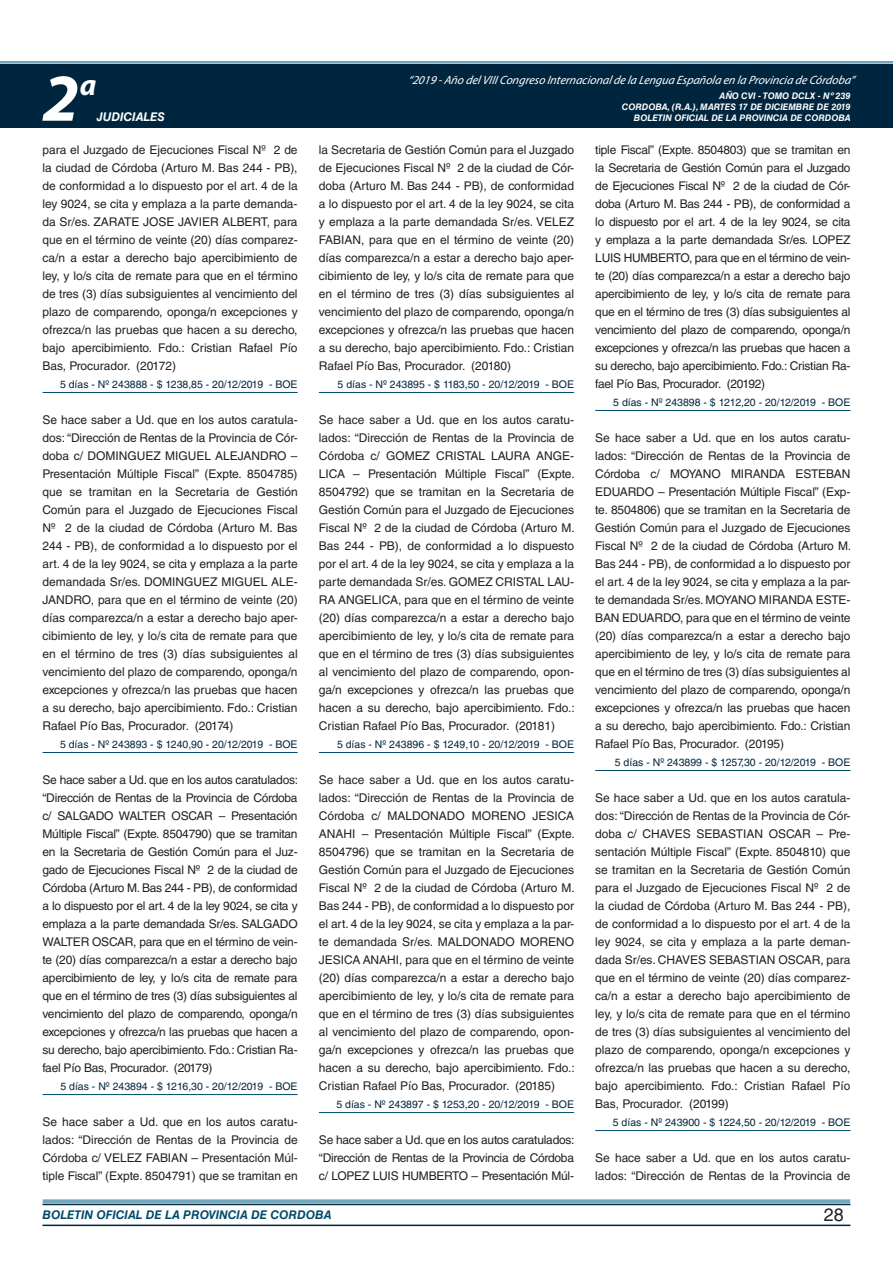
<style>
.page{position:relative;width:893px;height:1263px;background:#fff}
.page>*{position:absolute;margin:0;border:0;box-sizing:border-box;transform-origin:0 0}
.t1{font:italic 700 67.5px "Myriad Pro";color:#fff}
.t2{font:italic 700 30px "Myriad Pro";color:#fff}
.t3{font:18px "Helvetica LT Std";color:#231f20}
.t4{font:12px/18px "Helvetica LT Std";color:#231f20;text-align:justify}
.t5{font:italic 12px "Myriad Pro";color:#fff}
.t6{font:italic 700 12px "Helvetica LT Std";color:#004b6c}
.t7{font:italic 700 12px "Helvetica LT Std";color:#fff}
.t8{font:10.5px "Helvetica LT Std";color:#00263f}
.t9{font:italic 700 9px/10.8px "Helvetica LT Std";color:#fff;text-align:right}
</style>
<div class="page">
<div style="left:0;top:61px;width:893px;height:6px;background:#fff;opacity:.75"></div>
<div style="left:0;top:64px;width:893px;height:64px;background:#00263f"></div>
<hr style="left:43px;top:1224px;width:807px;height:2px;background:#00263f">
<div style="left:42px;top:1198px;width:809px;height:8px;background:#fff;opacity:.75"></div>
<hr style="left:43px;top:392px;width:255px;height:1px;background:#004b6c">
<hr style="left:43px;top:752px;width:255px;height:1px;background:#004b6c">
<hr style="left:43px;top:1094px;width:255px;height:1px;background:#004b6c">
<hr style="left:319px;top:392px;width:255px;height:1px;background:#004b6c">
<hr style="left:319px;top:752px;width:255px;height:1px;background:#004b6c">
<hr style="left:319px;top:1112px;width:255px;height:1px;background:#004b6c">
<hr style="left:595px;top:410px;width:255px;height:1px;background:#004b6c">
<hr style="left:595px;top:770px;width:255px;height:1px;background:#004b6c">
<hr style="left:595px;top:1130px;width:255px;height:1px;background:#004b6c">
<h2 class="t2" style="left:80px;top:66px;width:18px">a</h2>
<p class="t5" style="left:408px;top:72px;width:448px">“2019 -Año delVIIICongreso Internacionalde la Lengua Esp añola en la Provincia de Córdoba”</p>
<h1 class="t1" style="left:43px;top:54px;width:38px">2</h1>
<p class="t9" style="left:622px;top:91px;width:230px">AÑO CVI - TOMO DCLX - Nº 239<br>CORDOBA, (R.A.), MARTES 17 DE DICIEMBRE DE 2019</p>
<p class="t7" style="left:97px;top:110px;width:70px">JUDICIALES</p>
<p class="t9" style="left:634px;top:112px;width:218px">BOLETIN OFICIAL DE LA PROVINCIA DE CORDOBA</p>
<p class="t4" style="left:43px;top:141px;width:257px">para el Juzgado de Ejecuciones Fiscal Nº 2 de la ciudad de Córdoba (Arturo M. Bas 244 - PB), de conformidad a lo dispuesto por el art. 4 de la ley 9024, se cita y emplaza a la parte demanda&shy;da Sr/es. ZARATE JOSE JAVIER ALBERT, para que en el término de veinte (20) días comparez&shy;ca/n a estar a derecho bajo apercibimiento de ley, y lo/s cita de remate para que en el término de tres (3) días subsiguientes al vencimiento del plazo de comparendo, oponga/n excepciones y ofrezca/n las pruebas que hacen a su derecho, bajo apercibimiento. Fdo.: Cristian Rafael Pío Bas, Procurador. (20172)</p>
<p class="t8" style="left:60px;top:378px;width:239px">5 días - Nº 243888 - $ 1238,85 - 20/12/2019 - BOE</p>
<p class="t4" style="left:43px;top:411px;width:257px">Se hace saber a Ud. que en los autos caratula&shy;dos: “Dirección de Rentas de la Provincia de Cór&shy;doba c/ DOMINGUEZ MIGUEL ALEJANDRO – Presentación Múltiple Fiscal” (Expte. 8504785) que se tramitan en la Secretaria de Gestión Común para el Juzgado de Ejecuciones Fiscal Nº 2 de la ciudad de Córdoba (Arturo M. Bas 244 - PB), de conformidad a lo dispuesto por el art. 4 de la ley 9024, se cita y emplaza a la parte demandada Sr/es. DOMINGUEZ MIGUEL ALE-JANDRO, para que en el término de veinte (20) días comparezca/n a estar a derecho bajo aper&shy;cibimiento de ley, y lo/s cita de remate para que en el término de tres (3) días subsiguientes al vencimiento del plazo de comparendo, oponga/n excepciones y ofrezca/n las pruebas que hacen a su derecho, bajo apercibimiento. Fdo.: Cristian Rafael Pío Bas, Procurador. (20174)</p>
<p class="t8" style="left:60px;top:738px;width:239px">5 días - Nº 243893 - $ 1240,90 - 20/12/2019 - BOE</p>
<p class="t4" style="left:43px;top:771px;width:257px">Se hace saber a Ud. que en los autos caratulados: “Dirección de Rentas de la Provincia de Córdoba c/ SALGADO WALTER OSCAR – Presentación Múltiple Fiscal” (Expte. 8504790) que se tramitan en la Secretaria de Gestión Común para el Juz&shy;gado de Ejecuciones Fiscal Nº 2 de la ciudad de Córdoba (Arturo M. Bas 244 - PB), de conformidad a lo dispuesto por el art. 4 de la ley 9024, se cita y emplaza a la parte demandada Sr/es. SALGADO WALTER OSCAR, para que en el término de vein&shy;te (20) días comparezca/n a estar a derecho bajo apercibimiento de ley, y lo/s cita de remate para que en el término de tres (3) días subsiguientes al vencimiento del plazo de comparendo, oponga/n excepciones y ofrezca/n las pruebas que hacen a su derecho, bajo apercibimiento. Fdo.: Cristian Ra&shy;fael Pío Bas, Procurador. (20179)</p>
<p class="t8" style="left:60px;top:1080px;width:239px">5 días - Nº 243894 - $ 1216,30 - 20/12/2019 - BOE</p>
<p class="t4" style="left:43px;top:1113px;width:257px">Se hace saber a Ud. que en los autos caratu&shy;lados: “Dirección de Rentas de la Provincia de Córdoba c/ VELEZ FABIAN – Presentación Múl&shy;tiple Fiscal” (Expte. 8504791) que se tramitan en</p>
<p class="t4" style="left:319px;top:141px;width:257px">la Secretaria de Gestión Común para el Juzgado de Ejecuciones Fiscal Nº 2 de la ciudad de Cór&shy;doba (Arturo M. Bas 244 - PB), de conformidad a lo dispuesto por el art. 4 de la ley 9024, se cita y emplaza a la parte demandada Sr/es. VELEZ FABIAN, para que en el término de veinte (20) días comparezca/n a estar a derecho bajo aper&shy;cibimiento de ley, y lo/s cita de remate para que en el término de tres (3) días subsiguientes al vencimiento del plazo de comparendo, oponga/n excepciones y ofrezca/n las pruebas que hacen a su derecho, bajo apercibimiento. Fdo.: Cristian Rafael Pío Bas, Procurador. (20180)</p>
<p class="t8" style="left:338px;top:378px;width:238px">5 días - Nº 243895 - $ 1183,50 - 20/12/2019 - BOE</p>
<p class="t4" style="left:319px;top:411px;width:257px">Se hace saber a Ud. que en los autos caratu&shy;lados: “Dirección de Rentas de la Provincia de Córdoba c/ GOMEZ CRISTAL LAURA ANGE-LICA – Presentación Múltiple Fiscal” (Expte.<br>8504792) que se tramitan en la Secretaria de Gestión Común para el Juzgado de Ejecuciones Fiscal Nº 2 de la ciudad de Córdoba (Arturo M.<br>Bas 244 - PB), de conformidad a lo dispuesto por el art. 4 de la ley 9024, se cita y emplaza a la parte demandada Sr/es. GOMEZ CRISTAL LAU-RA ANGELICA, para que en el término de veinte (20) días comparezca/n a estar a derecho bajo apercibimiento de ley, y lo/s cita de remate para que en el término de tres (3) días subsiguientes al vencimiento del plazo de comparendo, opon&shy;ga/n excepciones y ofrezca/n las pruebas que hacen a su derecho, bajo apercibimiento. Fdo.:<br>Cristian Rafael Pío Bas, Procurador. (20181)</p>
<p class="t8" style="left:337px;top:738px;width:239px">5 días - Nº 243896 - $ 1249,10 - 20/12/2019 - BOE</p>
<p class="t4" style="left:319px;top:771px;width:257px">Se hace saber a Ud. que en los autos caratu&shy;lados: “Dirección de Rentas de la Provincia de Córdoba c/ MALDONADO MORENO JESICA ANAHI – Presentación Múltiple Fiscal” (Expte.<br>8504796) que se tramitan en la Secretaria de Gestión Común para el Juzgado de Ejecuciones Fiscal Nº 2 de la ciudad de Córdoba (Arturo M.<br>Bas 244 - PB), de conformidad a lo dispuesto por el art. 4 de la ley 9024, se cita y emplaza a la par&shy;te demandada Sr/es. MALDONADO MORENO JESICA ANAHI, para que en el término de veinte (20) días comparezca/n a estar a derecho bajo apercibimiento de ley, y lo/s cita de remate para que en el término de tres (3) días subsiguientes al vencimiento del plazo de comparendo, opon&shy;ga/n excepciones y ofrezca/n las pruebas que hacen a su derecho, bajo apercibimiento. Fdo.:<br>Cristian Rafael Pío Bas, Procurador. (20185)</p>
<p class="t8" style="left:336px;top:1098px;width:239px">5 días - Nº 243897 - $ 1253,20 - 20/12/2019 - BOE</p>
<p class="t4" style="left:319px;top:1131px;width:257px">Se hace saber a Ud. que en los autos caratulados: “Dirección de Rentas de la Provincia de Córdoba c/ LOPEZ LUIS HUMBERTO – Presentación Múl-</p>
<p class="t4" style="left:595px;top:141px;width:257px">tiple Fiscal” (Expte. 8504803) que se tramitan en la Secretaria de Gestión Común para el Juzgado de Ejecuciones Fiscal Nº 2 de la ciudad de Cór&shy;doba (Arturo M. Bas 244 - PB), de conformidad a lo dispuesto por el art. 4 de la ley 9024, se cita y emplaza a la parte demandada Sr/es. LOPEZ LUIS HUMBERTO, para que en el término de vein&shy;te (20) días comparezca/n a estar a derecho bajo apercibimiento de ley, y lo/s cita de remate para que en el término de tres (3) días subsiguientes al vencimiento del plazo de comparendo, oponga/n excepciones y ofrezca/n las pruebas que hacen a su derecho, bajo apercibimiento. Fdo.: Cristian Ra&shy;fael Pío Bas, Procurador. (20192)</p>
<p class="t8" style="left:613px;top:396px;width:239px">5 días - Nº 243898 - $ 1212,20 - 20/12/2019 - BOE</p>
<p class="t4" style="left:595px;top:429px;width:257px">Se hace saber a Ud. que en los autos caratu&shy;lados: “Dirección de Rentas de la Provincia de Córdoba c/ MOYANO MIRANDA ESTEBAN EDUARDO – Presentación Múltiple Fiscal” (Exp&shy;te. 8504806) que se tramitan en la Secretaria de Gestión Común para el Juzgado de Ejecuciones Fiscal Nº 2 de la ciudad de Córdoba (Arturo M.<br>Bas 244 - PB), de conformidad a lo dispuesto por el art. 4 de la ley 9024, se cita y emplaza a la par&shy;te demandada Sr/es. MOYANO MIRANDA ESTE-BAN EDUARDO, para que en el término de veinte (20) días comparezca/n a estar a derecho bajo apercibimiento de ley, y lo/s cita de remate para que en el término de tres (3) días subsiguientes al vencimiento del plazo de comparendo, oponga/n excepciones y ofrezca/n las pruebas que hacen a su derecho, bajo apercibimiento. Fdo.: Cristian Rafael Pío Bas, Procurador. (20195)</p>
<p class="t8" style="left:615px;top:756px;width:237px">5 días - Nº 243899 - $ 1257,30 - 20/12/2019 - BOE</p>
<p class="t4" style="left:595px;top:789px;width:257px">Se hace saber a Ud. que en los autos caratula&shy;dos: “Dirección de Rentas de la Provincia de Cór&shy;doba c/ CHAVES SEBASTIAN OSCAR – Pre&shy;sentación Múltiple Fiscal” (Expte. 8504810) que se tramitan en la Secretaria de Gestión Común para el Juzgado de Ejecuciones Fiscal Nº 2 de la ciudad de Córdoba (Arturo M. Bas 244 - PB), de conformidad a lo dispuesto por el art. 4 de la ley 9024, se cita y emplaza a la parte deman&shy;dada Sr/es. CHAVES SEBASTIAN OSCAR, para que en el término de veinte (20) días comparez&shy;ca/n a estar a derecho bajo apercibimiento de ley, y lo/s cita de remate para que en el término de tres (3) días subsiguientes al vencimiento del plazo de comparendo, oponga/n excepciones y ofrezca/n las pruebas que hacen a su derecho, bajo apercibimiento. Fdo.: Cristian Rafael Pío Bas, Procurador. (20199)</p>
<p class="t8" style="left:613px;top:1116px;width:239px">5 días - Nº 243900 - $ 1224,50 - 20/12/2019 - BOE</p>
<p class="t4" style="left:595px;top:1149px;width:257px">Se hace saber a Ud. que en los autos caratu&shy;lados: “Dirección de Rentas de la Provincia de</p>
<p class="t6" style="left:43px;top:1208px;width:290px">BOLETIN OFICIAL DE LA PROVINCIA DE CORDOBA</p>
<h3 class="t3" style="left:824px;top:1204px;width:22px">28</h3>
</div>
